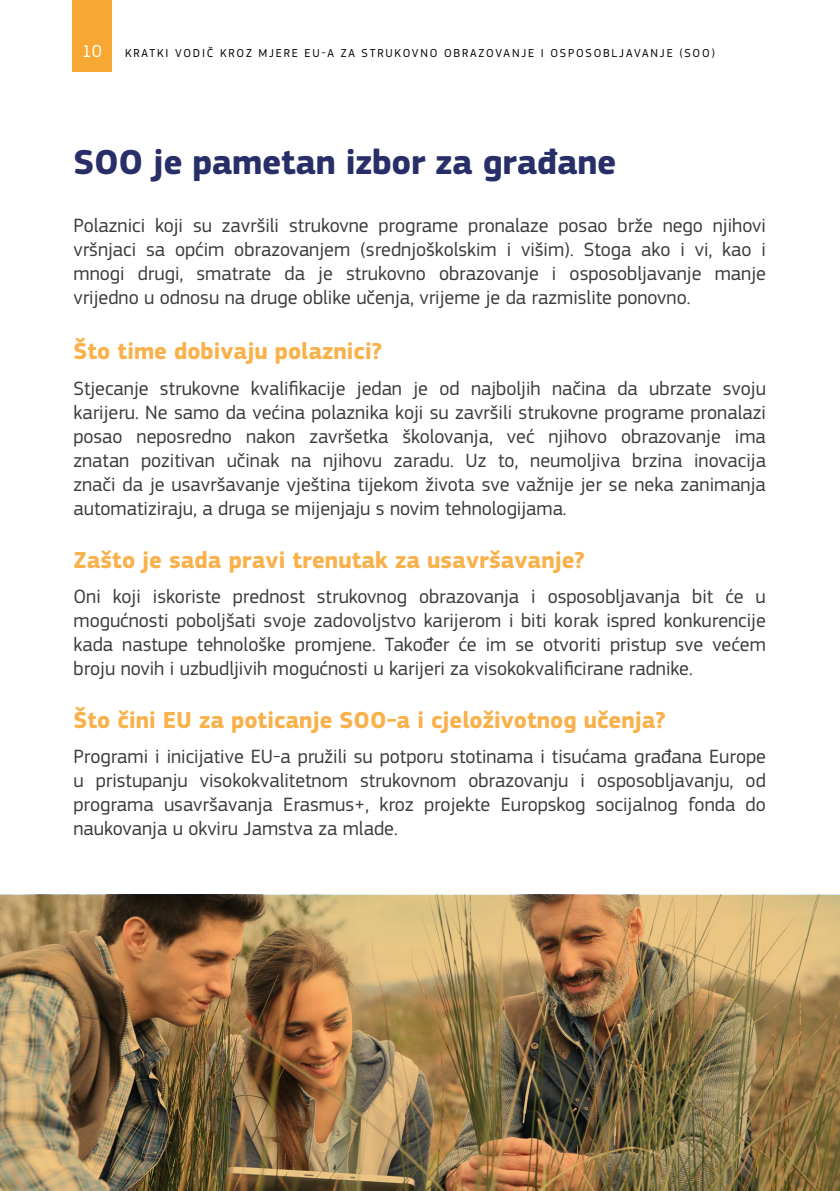
<style>
.page{position:relative;width:840px;height:1191px;background:#fff}
.page>*{position:absolute;margin:0;border:0;box-sizing:border-box;transform-origin:0 0}
.section_heading{font:700 36px "EC Square Sans Pro";letter-spacing:-.01em;color:#282e67}
.Body_text{font:700 24px "EC Square Sans Pro";color:#f9b14b}
.Body_text-2{font:20px/24px "EC Square Sans Pro";color:#3c3c3b;text-align:justify}
.t1{font:18px "EC Square Sans Pro";color:#fff}
.t2{font:12px "EC Square Sans Pro";letter-spacing:.15em;color:#000}
</style>
<div class="page">
<div style="left:72px;top:0;width:40px;height:72px;background:#f7a833"></div>
<img style="left:0;top:894px;width:839px;height:297px">
<p class="t1" style="left:82px;top:40px;width:22px">10</p>
<p class="t2" style="left:125px;top:46px;width:591px">KRATKI VODIČ KROZ MJERE EU-A ZA STRUKOVNO OBRAZOVANJE I OSPOSOBLJAVANJE (SOO)</p>
<h2 class="section_heading" style="left:73px;top:141px;width:544px">SOO je pametan izbor za građane</h2>
<p class="Body_text-2" style="left:73px;top:214px;width:693px">Polaznici koji su završili strukovne programe pronalaze posao brže nego njihovi vršnjaci sa općim obrazovanjem (srednjoškolskim i višim). Stoga ako i vi, kao i mnogi drugi, smatrate da je strukovno obrazovanje i osposobljavanje manje vrijedno u odnosu na druge oblike učenja, vrijeme je da razmislite ponovno.</p>
<p class="Body_text" style="left:73px;top:337px;width:310px">Što time dobivaju polaznici?</p>
<p class="Body_text-2" style="left:73px;top:376px;width:693px">Stjecanje strukovne kvalifikacije jedan je od najboljih načina da ubrzate svoju karijeru. Ne samo da većina polaznika koji su završili strukovne programe pronalazi posao neposredno nakon završetka školovanja, već njihovo obrazovanje ima znatan pozitivan učinak na njihovu zaradu. Uz to, neumoljiva brzina inovacija znači da je usavršavanje vještina tijekom života sve važnije jer se neka zanimanja automatiziraju, a druga se mijenjaju s novim tehnologijama.</p>
<p class="Body_text" style="left:73px;top:545px;width:513px">Zašto je sada pravi trenutak za usavršavanje?</p>
<p class="Body_text-2" style="left:73px;top:584px;width:693px">Oni koji iskoriste prednost strukovnog obrazovanja i osposobljavanja bit će u mogućnosti poboljšati svoje zadovoljstvo karijerom i biti korak ispred konkurencije kada nastupe tehnološke promjene. Također će im se otvoriti pristup sve većem broju novih i uzbudljivih mogućnosti u karijeri za visokokvalificirane radnike.</p>
<p class="Body_text" style="left:73px;top:705px;width:593px">Što čini EU za poticanje SOO-a i cjeloživotnog učenja?</p>
<p class="Body_text-2" style="left:73px;top:744px;width:693px">Programi i inicijative EU-a pružili su potporu stotinama i tisućama građana Europe u pristupanju visokokvalitetnom strukovnom obrazovanju i osposobljavanju, od programa usavršavanja Erasmus+, kroz projekte Europskog socijalnog fonda do naukovanja u okviru Jamstva za mlade.</p>
</div>
